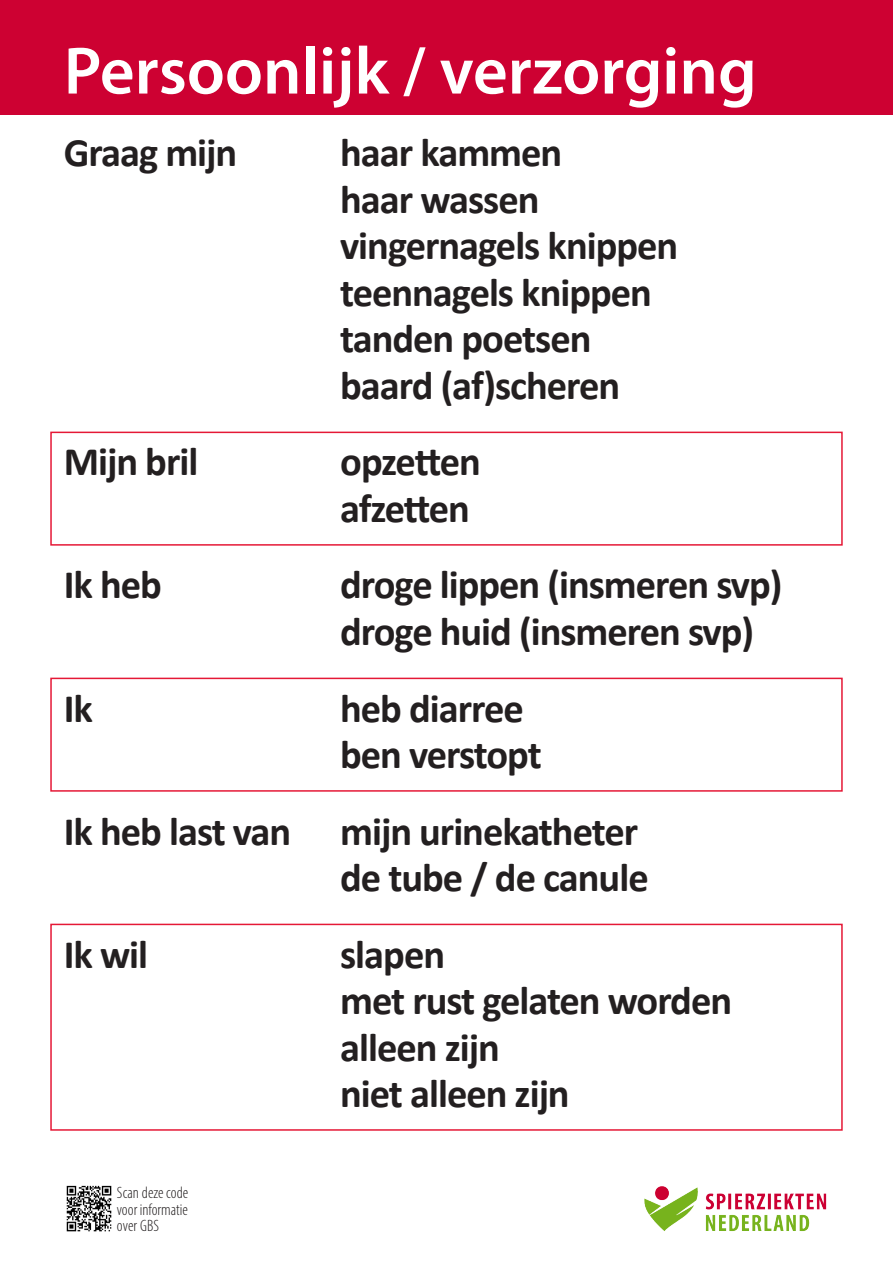
<style>
.page{position:relative;width:893px;height:1263px;background:#fff}
.page>*{position:absolute;margin:0;border:0;box-sizing:border-box;transform-origin:0 0}
.t1{font:600 67.5px "Myriad Pro";color:#fff}
.t2{font:700 40.5px/46.5px "Calibri";letter-spacing:-.025em;color:#231f20}
.t3{font:300 condensed 16.5px/16.5px "Myriad Pro";color:#231f20;text-align:justify}
</style>
<div class="page">
<div style="left:50px;top:432px;width:793px;height:114px;border:2px solid #e51836"></div>
<div style="left:50px;top:678px;width:793px;height:114px;border:2px solid #e51836"></div>
<div style="left:50px;top:924px;width:793px;height:207px;border:2px solid #e51836"></div>
<img style="left:644px;top:1186px;width:183px;height:46px">
<div style="left:0;top:0;width:893px;height:115px;background:#cd0132"></div>
<img style="left:66px;top:1185px;width:46px;height:47px">
<h1 class="t1" style="left:64px;top:28px;width:694px">Persoonlijk / verzorging</h1>
<p class="t2" style="left:64px;top:128px;width:175px">Graag mijn</p>
<p class="t2" style="left:340px;top:128px;width:340px">haar kammen<br>haar wassen vingernagels knippen teennagels knippen tanden poetsen baard (af)scheren</p>
<p class="t2" style="left:64px;top:437px;width:136px">Mijn bril</p>
<p class="t2" style="left:340px;top:437px;width:142px">opzetten afzetten</p>
<p class="t2" style="left:64px;top:560px;width:100px">Ik heb</p>
<p class="t2" style="left:340px;top:560px;width:444px">droge lippen (insmeren svp) droge huid (insmeren svp)</p>
<p class="t2" style="left:64px;top:683px;width:31px">Ik</p>
<p class="t2" style="left:340px;top:683px;width:203px">heb diarree ben verstopt</p>
<p class="t2" style="left:64px;top:806px;width:586px;text-align:right">Ik heb last van mijn urinekatheter de tube / de canule</p>
<p class="t2" style="left:64px;top:929px;width:86px">Ik wil</p>
<p class="t2" style="left:340px;top:929px;width:393px">slapen<br>met rust gelaten worden alleen zijn<br>niet alleen zijn</p>
<p class="t3" style="left:117px;top:1184px;width:73px">Scan deze code voor informatie over GBS</p>
</div>
